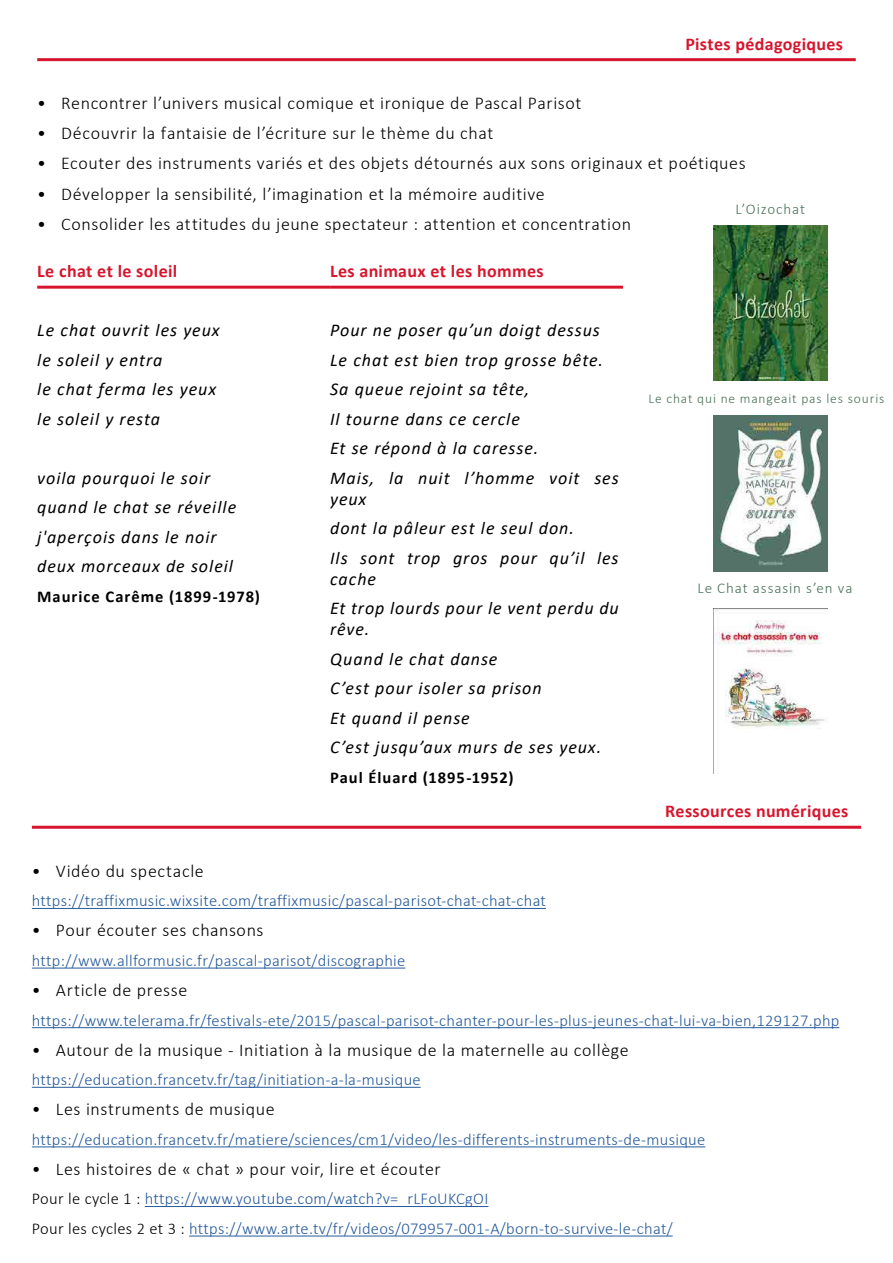
<style>
.page{position:relative;width:893px;height:1263px;background:#fff}
.page>*{position:absolute;margin:0;border:0;box-sizing:border-box;transform-origin:0 0}
.t1{font:300 18px "Calibri";letter-spacing:.035em;color:#000}
.t2{font:italic 18px/29.5px "Calibri";letter-spacing:.055em;color:#000}
.t3{font:700 18px "Calibri";letter-spacing:.02em;color:#d7162e}
.t4{font:300 16.5px/29.5px "Calibri";letter-spacing:.02em;color:#275b9b}
.t5{font:700 16.5px "Calibri";letter-spacing:.06em;color:#000}
.t6{font:300 15px "Calibri";letter-spacing:.06em;color:#477058}
.t7{font:300 13.5px "Calibri";letter-spacing:.065em;color:#477058}
.s1{color:#000}
</style>
<div class="page">
<hr style="left:37px;top:58px;width:819px;height:3px;background:#d7162e">
<hr style="left:37px;top:286px;width:293px;height:3px;background:#d7162e">
<hr style="left:330px;top:286px;width:293px;height:3px;background:#d7162e">
<hr style="left:32px;top:826px;width:829px;height:3px;background:#d7162e">
<hr style="left:32px;top:908px;width:514px;height:1px;background:#275b9b">
<hr style="left:32px;top:968px;width:373px;height:1px;background:#275b9b">
<hr style="left:32px;top:1027px;width:807px;height:1px;background:#275b9b">
<hr style="left:32px;top:1087px;width:389px;height:1px;background:#275b9b">
<hr style="left:32px;top:1146px;width:673px;height:1px;background:#275b9b">
<hr style="left:145px;top:1206px;width:343px;height:1px;background:#275b9b">
<hr style="left:189px;top:1235px;width:484px;height:1px;background:#275b9b">
<img style="left:714px;top:225px;width:113px;height:156px">
<img style="left:714px;top:416px;width:113px;height:155px">
<img style="left:714px;top:609px;width:113px;height:120px">
<p class="t3" style="left:685px;top:31px;width:159px">Pistes pédagogiques</p>
<p class="t1" style="left:37px;top:92px;width:546px">• Rencontrer l’univers musical comique et ironique de Pascal Parisot</p>
<p class="t1" style="left:37px;top:122px;width:458px">• Découvrir la fantaisie de l’écriture sur le thème du chat</p>
<p class="t1" style="left:37px;top:152px;width:710px">• Ecouter des instruments variés et des objets détournés aux sons originaux et poétiques</p>
<p class="t1" style="left:37px;top:182px;width:509px">• Développer la sensibilité, l’imagination et la mémoire auditive</p>
<p class="t1" style="left:37px;top:213px;width:595px">• Consolider les attitudes du jeune spectateur : attention et concentration</p>
<p class="t3" style="left:37px;top:258px;width:141px">Le chat et le soleil</p>
<p class="t6" style="left:736px;top:199px;width:71px">L’Oizochat</p>
<p class="t3" style="left:330px;top:258px;width:215px">Les animaux et les hommes</p>
<p class="t2" style="left:37px;top:315px;width:184px">Le chat ouvrit les yeux le soleil y entra<br>le chat ferma les yeux le soleil y resta</p>
<p class="t2" style="left:37px;top:462px;width:201px">voila pourquoi le soir quand le chat se réveille j'aperçois dans le noir deux morceaux de soleil</p>
<p class="t5" style="left:37px;top:585px;width:224px">Maurice Carême (1899-1978)</p>
<p class="t2" style="left:330px;top:315px;width:290px">Pour ne poser qu’un doigt dessus<br>Le chat est bien trop grosse bête.<br>Sa queue rejoint sa tête,<br>Il tourne dans ce cercle<br>Et se répond à la caresse.<br>Mais, la nuit l’homme voit ses</p>
<p class="t2" style="left:330px;top:483px;width:290px">yeux<br>dont la pâleur est le seul don.<br>Ils sont trop gros pour qu’il les</p>
<p class="t2" style="left:330px;top:563px;width:290px">cache<br>Et trop lourds pour le vent perdu du</p>
<p class="t2" style="left:330px;top:614px;width:273px">rêve.<br>Quand le chat danse<br>C’est pour isoler sa prison<br>Et quand il pense<br>C’est jusqu’aux murs de ses yeux.</p>
<p class="t5" style="left:330px;top:766px;width:185px">Paul Éluard (1895-1952)</p>
<p class="t7" style="left:649px;top:390px;width:237px">Le chat qui ne mangeait pas les souris</p>
<p class="t6" style="left:697px;top:579px;width:157px">Le Chat assasin s’en va</p>
<p class="t3" style="left:665px;top:798px;width:185px">Ressources numériques</p>
<p class="t1" style="left:32px;top:860px;width:173px">• Vidéo du spectacle</p>
<p class="t4" style="left:32px;top:886px;width:516px">https://traffixmusic.wixsite.com/traffixmusic/pascal-parisot-chat-chat-chat</p>
<p class="t1" style="left:32px;top:919px;width:233px">• Pour écouter ses chansons</p>
<p class="t4" style="left:32px;top:945px;width:375px">http://www.allformusic.fr/pascal-parisot/discographie</p>
<p class="t1" style="left:32px;top:979px;width:157px">• Article de presse</p>
<p class="t4" style="left:32px;top:1005px;width:809px">https://www.telerama.fr/festivals-ete/2015/pascal-parisot-chanter-pour-les-plus-jeunes-chat-lui-va-bien,129127.php</p>
<p class="t1" style="left:32px;top:1038px;width:598px">• Autour de la musique - Initiation à la musique de la maternelle au collège</p>
<p class="t4" style="left:32px;top:1065px;width:390px">https://education.francetv.fr/tag/initiation-a-la-musique</p>
<p class="t1" style="left:32px;top:1098px;width:244px">• Les instruments de musique</p>
<p class="t4" style="left:32px;top:1124px;width:675px">https://education.francetv.fr/matiere/sciences/cm1/video/les-differents-instruments-de-musique</p>
<p class="t1" style="left:32px;top:1158px;width:410px">• Les histoires de « chat » pour voir, lire et écouter</p>
<p class="t4" style="left:32px;top:1184px;width:642px"><span class="s1">Pour le cycle 1 :</span> https://www.youtube.com/watch?v=_rLFoUKCgOI<br><span class="s1">Pour les cycles 2 et 3 :</span> https://www.arte.tv/fr/videos/079957-001-A/born-to-survive-le-chat/</p>
</div>
